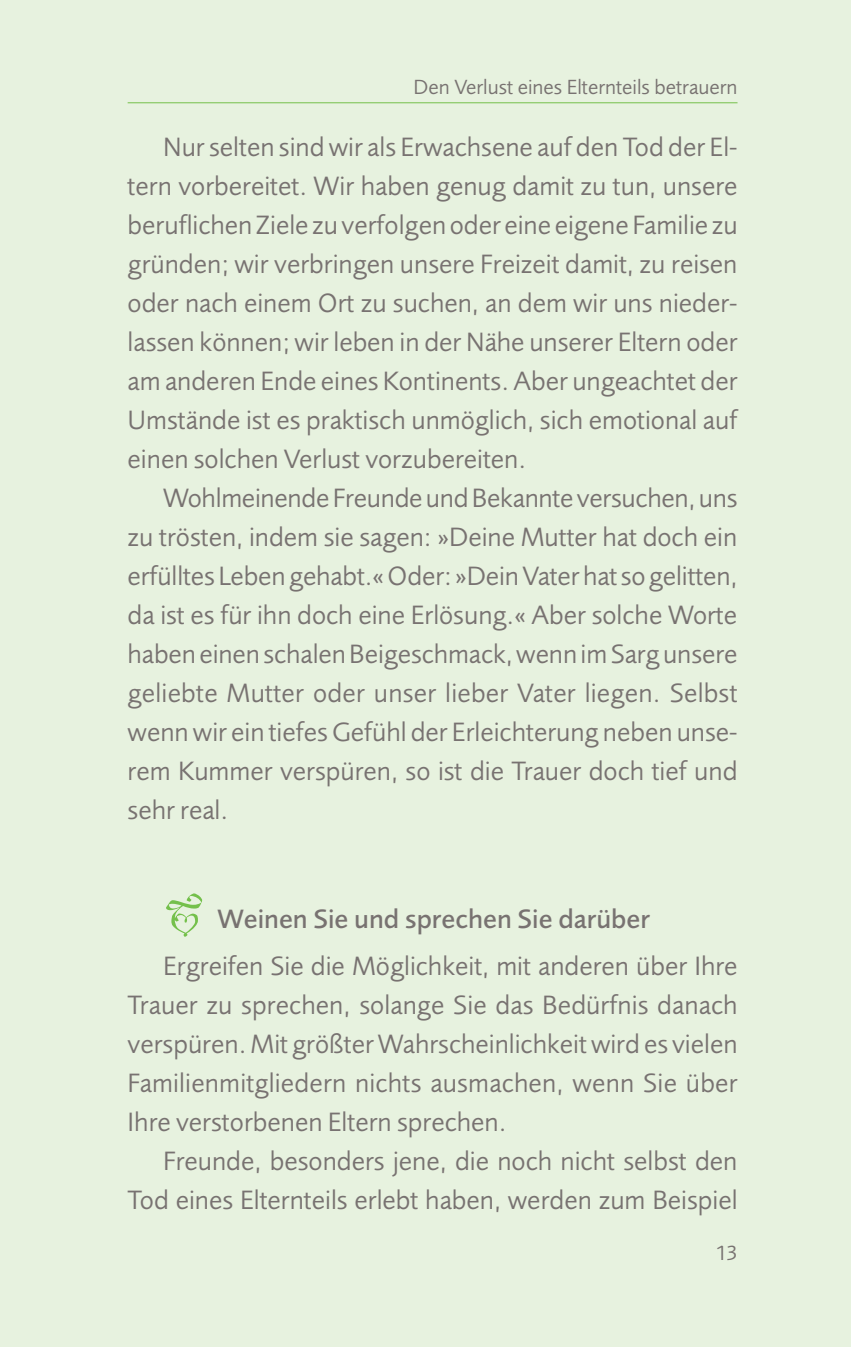
<style>
.page{position:relative;width:851px;height:1347px;background:#fff}
.page>*{position:absolute;margin:0;border:0;box-sizing:border-box;transform-origin:0 0}
.t1{font:27.5px/39px "Foundry Sans";color:#787271;text-align:justify}
.t2{font:500 27.5px "Foundry Sans";color:#787271}
.t3{font:21.25px "Foundry Sans";color:#787271}
</style>
<div class="page">
<div style="left:0;top:0;width:850px;height:1346px;background:#e7f2df"></div>
<hr style="left:128px;top:102px;width:609px;height:1px;background:#74c04b">
<p class="t3" style="left:413px;top:79px;width:325px">Den Verlust eines Elternteils betrauern</p>
<p class="t1" style="left:128px;top:130px;width:611px;text-indent:35px">Nur selten sind wir als Erwachsene auf den Tod der El&shy;tern vorbereitet. Wir haben genug damit zu tun, unsere beruflichen Ziele zu verfolgen oder eine eigene Familie zu gründen; wir verbringen unsere Freizeit damit, zu reisen oder nach einem Ort zu suchen, an dem wir uns nieder&shy;lassen können; wir leben in der Nähe unserer Eltern oder am anderen Ende eines Kontinents. Aber ungeachtet der Umstände ist es praktisch unmöglich, sich emotional auf einen solchen Verlust vorzubereiten.</p>
<p class="t1" style="left:128px;top:481px;width:611px;text-indent:35px">Wohlmeinende Freunde und Bekannte versuchen, uns zu trösten, indem sie sagen: »Deine Mutter hat doch ein erfülltes Leben gehabt.« Oder: »Dein Vater hat so gelitten, da ist es für ihn doch eine Erlösung.« Aber solche Worte haben einen schalen Beigeschmack, wenn im Sarg unsere geliebte Mutter oder unser lieber Vater liegen. Selbst wenn wir ein tiefes Gefühl der Erleichterung neben unse&shy;rem Kummer verspüren, so ist die Trauer doch tief und sehr real.</p>
<p class="t2" style="left:217px;top:908px;width:434px">Weinen Sie und sprechen Sie darüber</p>
<p class="t1" style="left:128px;top:949px;width:611px;text-indent:35px">Ergreifen Sie die Möglichkeit, mit anderen über Ihre Trauer zu sprechen, solange Sie das Bedürfnis danach verspüren. Mit größter Wahrscheinlichkeit wird es vielen Familienmitgliedern nichts ausmachen, wenn Sie über Ihre verstorbenen Eltern sprechen.</p>
<p class="t1" style="left:128px;top:1144px;width:611px;text-align:right">Freunde, besonders jene, die noch nicht selbst den<br>Tod eines Elternteils erlebt haben, werden zum Beispiel</p>
<p class="t3" style="left:716px;top:1245px;width:23px">13</p>
</div>
